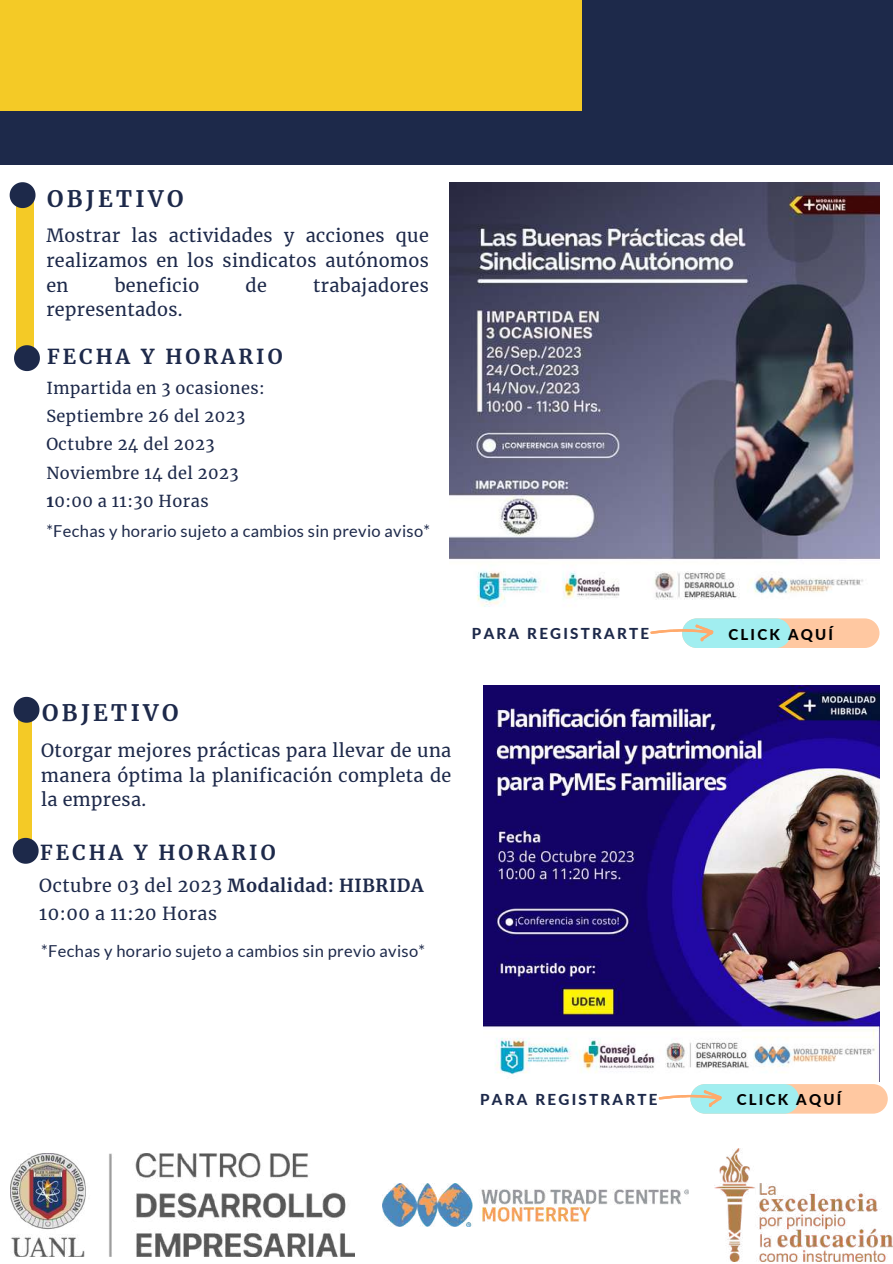
<style>
.page{position:relative;width:893px;height:1264px;background:#fff}
.page>*{position:absolute;margin:0;border:0;box-sizing:border-box;transform-origin:0 0}
.t1{font:700 22.5px "Merriweather";letter-spacing:.15em;color:#1d294a}
.t2{font:700 20.4px "Merriweather";letter-spacing:.15em;color:#1d294a}
.t3{font:18px/24.8px "Merriweather";letter-spacing:.02em;color:#1d294a;text-align:justify}
.t4{font:17.85px/28px "Merriweather";letter-spacing:.03em;color:#1d294a}
.t5{font:16.5px "Lato";letter-spacing:.02em;color:#1d294a}
.t6{font:16.35px/28px "Merriweather";letter-spacing:.03em;color:#1d294a}
.t7{font:800 15.15px "Lato";letter-spacing:.15em;color:#1d294a}
.t8{font:800 15px "Lato";letter-spacing:.15em;color:#000}
.s1{font-weight:700}
</style>
<div class="page">
<div style="left:0;top:0;width:892px;height:164px;background:#1d294a"></div>
<div style="left:0;top:0;width:581px;height:110px;background:#f4ca26"></div>
<img style="left:10px;top:1153px;width:344px;height:103px">
<img style="left:715px;top:1148px;width:177px;height:113px">
<img style="left:383px;top:1183px;width:305px;height:43px">
<div style="left:19px;top:705px;width:12px;height:147px;background:#f4ca26"></div>
<svg style="left:13px;top:837px;width:26px;height:26px"></svg>
<svg style="left:14px;top:697px;width:25px;height:25px"></svg>
<div style="left:690px;top:1084px;width:197px;height:29px;background:#ffc8a1;border-radius:15px"></div>
<div style="left:690px;top:1084px;width:108px;height:29px;background:#a1eef0;border-radius:15px"></div>
<svg style="left:658px;top:1090px;width:63px;height:16px"></svg>
<img style="left:483px;top:685px;width:396px;height:390px">
<div style="left:16px;top:191px;width:17px;height:164px;background:#f4ca26"></div>
<svg style="left:14px;top:345px;width:26px;height:26px"></svg>
<svg style="left:10px;top:182px;width:26px;height:26px"></svg>
<div style="left:682px;top:618px;width:197px;height:30px;background:#ffc8a1;border-radius:15px"></div>
<div style="left:682px;top:618px;width:108px;height:30px;background:#a1eef0;border-radius:15px"></div>
<svg style="left:650px;top:624px;width:63px;height:17px"></svg>
<img style="left:450px;top:182px;width:429px;height:425px">
<p class="t1" style="left:47px;top:185px;width:138px">OBJETIVO</p>
<p class="t3" style="left:46px;top:223px;width:384px">Mostrar las actividades y acciones que realizamos en los sindicatos autónomos en</p>
<p class="t3" style="left:115px;top:273px;width:86px">beneficio</p>
<p class="t3" style="left:245px;top:273px;width:23px">de</p>
<p class="t3" style="left:313px;top:273px;width:117px">trabajadores</p>
<p class="t3" style="left:46px;top:297px;width:138px">representados.</p>
<p class="t2" style="left:47px;top:343px;width:237px">FECHA Y HORARIO</p>
<p class="t6" style="left:46px;top:374px;width:220px">Impartida en 3 ocasiones:<br>Septiembre 26 del 2023<br>Octubre 24 del 2023<br>Noviembre 14 del 2023<br><span class="s1">1</span>0:00 a 11:30 Horas</p>
<p class="t5" style="left:46px;top:521px;width:385px">*Fechas y horario sujeto a cambios sin previo aviso*</p>
<p class="t7" style="left:472px;top:624px;width:179px">PARA REGISTRARTE</p>
<p class="t8" style="left:728px;top:625px;width:106px">CLICK AQUÍ</p>
<p class="t1" style="left:42px;top:698px;width:138px">OBJETIVO</p>
<p class="t3" style="left:41px;top:738px;width:411px">Otorgar mejores prácticas para llevar de una manera óptima la planificación completa de la empresa.</p>
<p class="t2" style="left:40px;top:839px;width:237px">FECHA Y HORARIO</p>
<p class="t4" style="left:39px;top:871px;width:386px">Octubre 03 del 2023 <span class="s1">Modalidad: HIBRIDA<br></span>10:00 a 11:20 Horas</p>
<p class="t5" style="left:41px;top:940px;width:385px">*Fechas y horario sujeto a cambios sin previo aviso*</p>
<p class="t7" style="left:480px;top:1089px;width:179px">PARA REGISTRARTE</p>
<p class="t8" style="left:736px;top:1090px;width:106px">CLICK AQUÍ</p>
</div>
